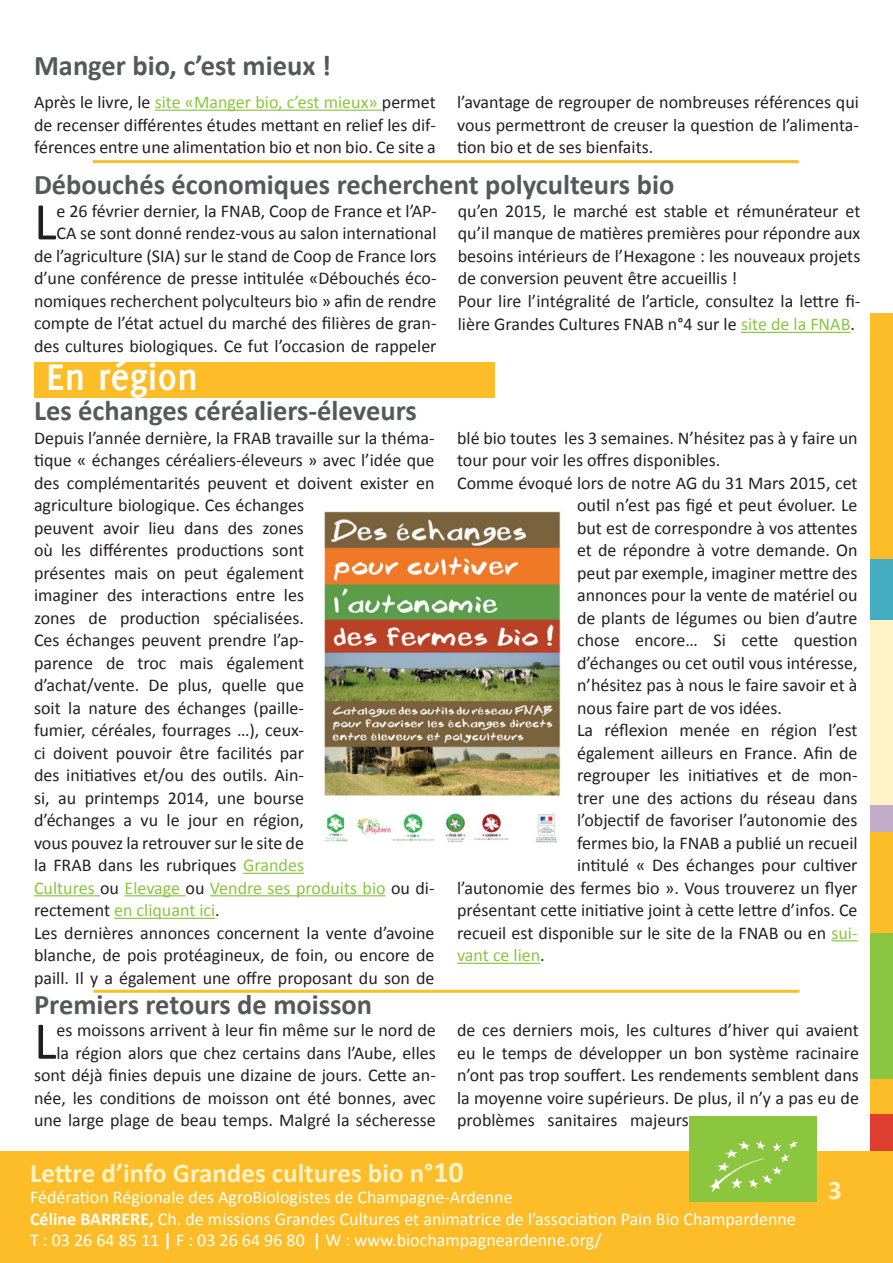
<style>
.page{position:relative;width:893px;height:1263px;background:#fff}
.page>*{position:absolute;margin:0;border:0;box-sizing:border-box;transform-origin:0 0}
.t1{font:53.4px "Calibri";color:#231f20}
.t2{font:700 40.5px "Delicious";color:#fff}
.t3{font:700 28.5px "Calibri";color:#57585a}
.t4{font:700 27px "Calibri";color:#fef2c7}
.t5{font:18px/22.5px "Calibri";color:#231f20;text-align:justify}
.t6{font:18px/21.6px "Calibri";color:#fff}
.t7{font:18px "Calibri";color:#89c53f}
.s1{color:#8bc63e}
.s2{color:#89c53f}
.s3{color:#231f20}
.s4{font-size:30px}
.s5{font-weight:700}
</style>
<div class="page">
<div style="left:870px;top:313px;width:23px;height:811px;background:#fdbd28"></div>
<div style="left:870px;top:559px;width:23px;height:453px;background:#44adc2"></div>
<div style="left:870px;top:621px;width:23px;height:453px;background:#fef2c7"></div>
<div style="left:870px;top:805px;width:23px;height:205px;background:#c1adc8"></div>
<div style="left:870px;top:852px;width:23px;height:226px;background:#89c53f"></div>
<div style="left:870px;top:832px;width:23px;height:100px;background:#fdbd28"></div>
<div style="left:870px;top:1114px;width:23px;height:39px;background:#dd3e30"></div>
<div style="left:0;top:1151px;width:893px;height:112px;background:#fdbd28"></div>
<div style="left:689px;top:1116px;width:127px;height:85px;background:#8bc63e"></div>
<svg style="left:710px;top:1140px;width:88px;height:52px"></svg>
<div style="left:34px;top:362px;width:461px;height:35px;background:#fdbd28"></div>
<hr style="left:155px;top:110px;width:227px;height:1px;background:#8bc63e">
<hr style="left:243px;top:873px;width:61px;height:1px;background:#89c53f">
<hr style="left:34px;top:895px;width:66px;height:1px;background:#89c53f">
<hr style="left:125px;top:895px;width:61px;height:1px;background:#89c53f">
<hr style="left:210px;top:895px;width:176px;height:1px;background:#89c53f">
<hr style="left:114px;top:918px;width:101px;height:1px;background:#89c53f">
<svg style="left:831px;top:940px;width:27px;height:1px"></svg>
<hr style="left:457px;top:963px;width:83px;height:1px;background:#89c53f">
<img style="left:324px;top:511px;width:237px;height:332px">
<hr style="left:93px;top:160px;width:706px;height:3px;background:#fdbd28">
<hr style="left:741px;top:332px;width:109px;height:1px;background:#89c53f">
<hr style="left:94px;top:990px;width:705px;height:3px;background:#fdbd28">
<h3 class="t3" style="left:34px;top:48px;width:299px">Manger bio, c’est mieux !</h3>
<p class="t5" style="left:34px;top:91px;width:403px">Après le livre, le <span class="s1">site «Manger bio, c’est mieux»</span> permet de recenser différentes études mettant en relief les dif&shy;férences entre une alimentation bio et non bio. Ce site a</p>
<p class="t5" style="left:457px;top:91px;width:403px">l’avantage de regrouper de nombreuses références qui vous permettront de creuser la question de l’alimenta&shy;tion bio et de ses bienfaits.</p>
<h3 class="t3" style="left:34px;top:166px;width:642px">Débouchés économiques recherchent polyculteurs bio</h3>
<p class="t5" style="left:34px;top:200px;width:404px;text-align:right">e 26 février dernier, la FNAB, Coop de France et l’AP-CA se sont donné rendez-vous au salon international de l’agriculture (SIA) sur le stand de Coop de France lors d’une conférence de presse intitulée «Débouchés éco&shy;nomiques recherchent polyculteurs bio » afin de rendre compte de l’état actuel du marché des filières de gran&shy;des cultures biologiques. Ce fut l’occasion de rappeler</p>
<p class="t5" style="left:458px;top:200px;width:404px;text-align:left">qu’en 2015, le marché est stable et rémunérateur et qu’il manque de matières premières pour répondre aux besoins intérieurs de l’Hexagone : les nouveaux projets de conversion peuvent être accueillis !<br>Pour lire l’intégralité de l’article, consultez la lettre fi&shy;lière Grandes Cultures FNAB n°4 sur le <span class="s2">site de la FNAB</span>.</p>
<h1 class="t1" style="left:34px;top:188px;width:24px">L</h1>
<h2 class="t2" style="left:46px;top:354px;width:154px">En région</h2>
<h3 class="t3" style="left:34px;top:392px;width:384px">Les échanges céréaliers-éleveurs</h3>
<p class="t5" style="left:34px;top:426px;width:402px;text-align:left">Depuis l’année dernière, la FRAB travaille sur la théma&shy;tique « échanges céréaliers-éleveurs » avec l’idée que des complémentarités peuvent et doivent exister en agriculture biologique. Ces échanges<br>peuvent avoir lieu dans des zones<br>où les différentes productions sont<br>présentes mais on peut également<br>imaginer des interactions entre les<br>zones de production spécialisées.<br>Ces échanges peuvent prendre l’ap-<br>parence de troc mais également<br>d’achat/vente. De plus, quelle que<br>soit la nature des échanges (paille-<br>fumier, céréales, fourrages …), ceux-<br>ci doivent pouvoir être facilités par<br>des initiatives et/ou des outils. Ain-<br>si, au printemps 2014, une bourse<br>d’échanges a vu le jour en région,<br>vous pouvez la retrouver sur le site de<br>la FRAB dans les rubriques <span class="s2">Grandes<br>Cultures</span> ou <span class="s2">Elevage</span> ou <span class="s2">Vendre ses produits bio</span> ou di&shy;rectement <span class="s2">en cliquant ici</span>.<br>Les dernières annonces concernent la vente d’avoine blanche, de pois protéagineux, de foin, ou encore de paill. Il y a également une offre proposant du son de</p>
<p class="t5" style="left:457px;top:426px;width:402px">blé bio toutes les 3 semaines. N’hésitez pas à y faire un</p>
<p class="t5" style="left:457px;top:449px;width:265px">tour pour voir les offres disponibles.</p>
<p class="t5" style="left:457px;top:471px;width:402px">Comme évoqué lors de notre AG du 31 Mars 2015, cet</p>
<p class="t5" style="left:577px;top:494px;width:282px">outil n’est pas figé et peut évoluer. Le</p>
<p class="t5" style="left:577px;top:516px;width:282px">but est de correspondre à vos attentes</p>
<p class="t5" style="left:577px;top:539px;width:282px">et de répondre à votre demande. On</p>
<p class="t5" style="left:577px;top:561px;width:282px">peut par exemple, imaginer mettre des</p>
<p class="t5" style="left:577px;top:584px;width:282px">annonces pour la vente de matériel ou</p>
<p class="t5" style="left:577px;top:606px;width:282px">de plants de légumes ou bien d’autre</p>
<p class="t5" style="left:577px;top:629px;width:282px">chose encore… Si cette question</p>
<p class="t5" style="left:577px;top:651px;width:282px">d’échanges ou cet outil vous intéresse,</p>
<p class="t5" style="left:577px;top:674px;width:282px">n’hésitez pas à nous le faire savoir et à</p>
<p class="t5" style="left:577px;top:696px;width:207px">nous faire part de vos idées.</p>
<p class="t5" style="left:577px;top:719px;width:282px">La réflexion menée en région l’est</p>
<p class="t5" style="left:577px;top:741px;width:282px">également ailleurs en France. Afin de</p>
<p class="t5" style="left:577px;top:764px;width:282px">regrouper les initiatives et de mon-</p>
<p class="t5" style="left:577px;top:786px;width:282px">trer une des actions du réseau dans</p>
<p class="t5" style="left:577px;top:809px;width:282px">l’objectif de favoriser l’autonomie des</p>
<p class="t5" style="left:577px;top:831px;width:282px">fermes bio, la FNAB a publié un recueil</p>
<p class="t5" style="left:577px;top:854px;width:282px">intitulé « Des échanges pour cultiver</p>
<p class="t5" style="left:457px;top:876px;width:402px">l’autonomie des fermes bio ». Vous trouverez un flyer</p>
<p class="t5" style="left:457px;top:899px;width:402px">présentant cette initiative joint à cette lettre d’infos. Ce</p>
<p class="t5" style="left:457px;top:921px;width:402px">recueil est disponible sur le site de la FNAB ou en <span class="s2">sui-</span></p>
<p class="t7" style="left:457px;top:944px;width:89px">vant ce lien<span class="s3">.</span></p>
<h3 class="t3" style="left:34px;top:986px;width:340px">Premiers retours de moisson</h3>
<h1 class="t1" style="left:34px;top:1007px;width:24px">L</h1>
<p class="t5" style="left:34px;top:1019px;width:403px;text-align:right">es moissons arrivent à leur fin même sur le nord de<br>la région alors que chez certains dans l’Aube, elles sont déjà finies depuis une dizaine de jours. Cette an&shy;née, les conditions de moisson ont été bonnes, avec une large plage de beau temps. Malgré la sécheresse</p>
<p class="t5" style="left:457px;top:1019px;width:403px">de ces derniers mois, les cultures d’hiver qui avaient eu le temps de développer un bon système racinaire n’ont pas trop souffert. Les rendements semblent dans la moyenne voire supérieurs. De plus, il n’y a pas eu de problèmes sanitaires majeurs</p>
<h3 class="t4" style="left:30px;top:1155px;width:435px">Lettre d’info Grandes cultures bio n°<span class="s4">10</span></h3>
<p class="t6" style="left:30px;top:1186px;width:767px">Fédération Régionale des AgroBiologistes de Champagne-Ardenne<br><span class="s5">Céline BARRERE,</span> Ch. de missions Grandes Cultures et animatrice de l’association Pain Bio Champardenne<br>T : 03 26 64 85 11 <span class="s5">|</span> F : 03 26 64 96 80 <span class="s5">|</span> W : www.biochampagneardenne.org/</p>
<h3 class="t4" style="left:828px;top:1172px;width:15px">3</h3>
</div>
